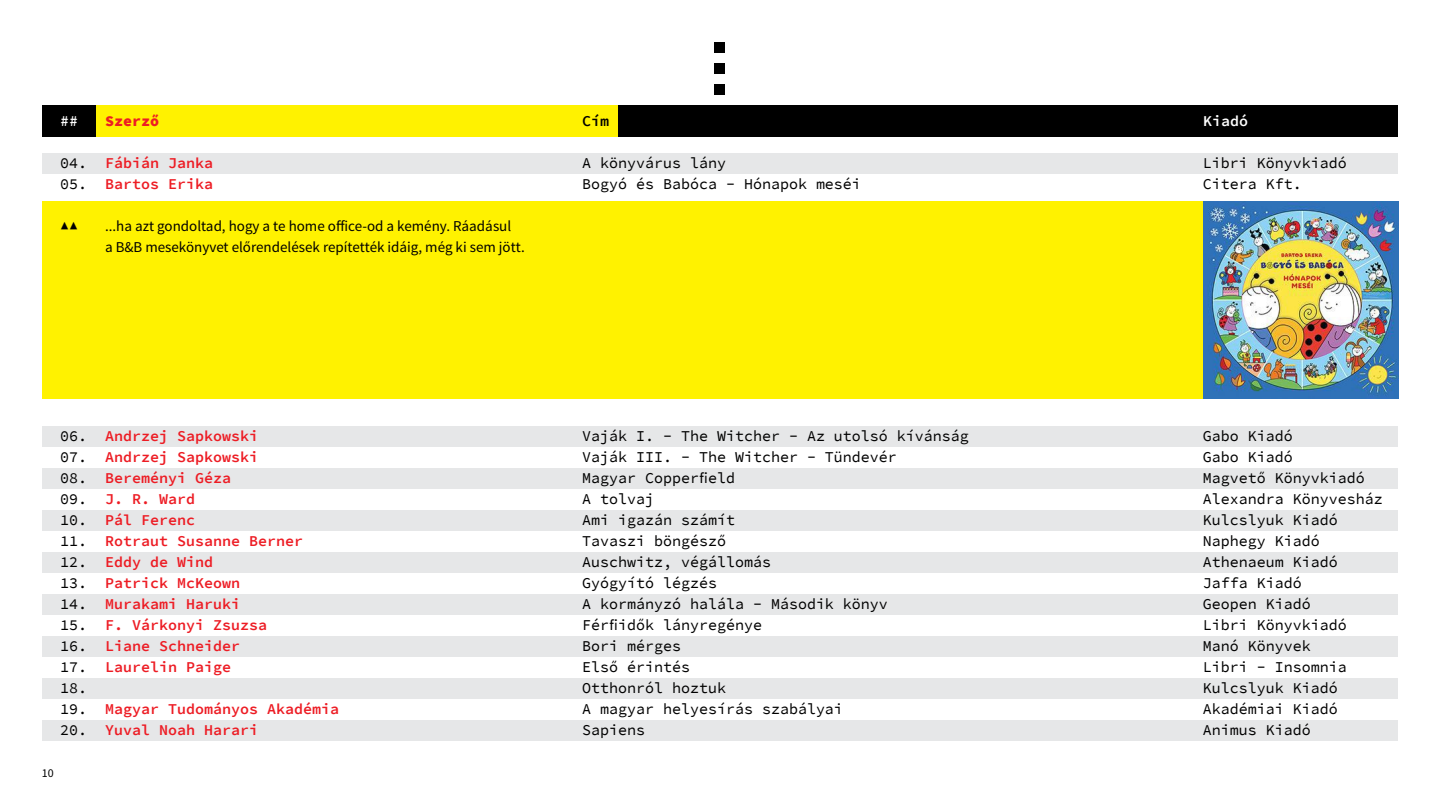
<style>
.page{position:relative;width:1440px;height:810px;background:#fff}
.page>*{position:absolute;margin:0;border:0;box-sizing:border-box;transform-origin:0 0}
.t1{font:15px "Source Code Pro";color:#000}
.t2{font:600 15px "Source Code Pro";color:#ed1c24}
.t3{font:15px/21px "Source Sans Pro";color:#000}
.t4{font:600 15px "Source Code Pro";color:#fff}
.t5{font:900 15px "Source Code Pro";color:#ed1c24}
.t6{font:600 15px "Source Code Pro";color:#000}
.t7{font:12px "Source Sans Pro";color:#000}
.s1{font-weight:400;color:#000}
</style>
<div class="page">
<div style="left:42px;top:201px;width:1356px;height:198px;background:#fff200"></div>
<div style="left:42px;top:153px;width:1356px;height:21px;background:#e6e7e8"></div>
<div style="left:42px;top:426px;width:1356px;height:21px;background:#e6e7e8"></div>
<div style="left:42px;top:468px;width:1356px;height:21px;background:#e6e7e8"></div>
<div style="left:42px;top:510px;width:1356px;height:21px;background:#e6e7e8"></div>
<div style="left:42px;top:552px;width:1356px;height:21px;background:#e6e7e8"></div>
<div style="left:42px;top:594px;width:1356px;height:21px;background:#e6e7e8"></div>
<div style="left:42px;top:636px;width:1356px;height:21px;background:#e6e7e8"></div>
<div style="left:42px;top:678px;width:1356px;height:21px;background:#e6e7e8"></div>
<div style="left:42px;top:720px;width:1356px;height:21px;background:#e6e7e8"></div>
<div style="left:42px;top:105px;width:54px;height:31px;background:#000"></div>
<div style="left:618px;top:105px;width:780px;height:31px;background:#000"></div>
<div style="left:96px;top:105px;width:522px;height:31px;background:#fff200"></div>
<img style="left:1203px;top:201px;width:195px;height:198px">
<div style="left:715px;top:42px;width:10px;height:10px;background:#000"></div>
<div style="left:715px;top:63px;width:10px;height:11px;background:#000"></div>
<div style="left:715px;top:84px;width:10px;height:10px;background:#000"></div>
<p class="t4" style="left:60px;top:110px;width:19px">##</p>
<p class="t5" style="left:105px;top:110px;width:55px">Szerző</p>
<p class="t6" style="left:582px;top:110px;width:28px">Cím</p>
<p class="t4" style="left:1203px;top:110px;width:46px">Kiadó</p>
<p class="t2" style="left:60px;top:152px;width:154px"><span class="s1">04.</span> Fábián Janka</p>
<p class="t1" style="left:582px;top:152px;width:145px">A könyvárus lány</p>
<p class="t1" style="left:1203px;top:152px;width:145px">Libri Könyvkiadó</p>
<p class="t2" style="left:60px;top:173px;width:154px"><span class="s1">05.</span> Bartos Erika</p>
<p class="t1" style="left:582px;top:173px;width:280px">Bogyó és Babóca - Hónapok meséi</p>
<p class="t1" style="left:1203px;top:173px;width:100px">Citera Kft.</p>
<p class="t1" style="left:60px;top:215px;width:19px">▲▲</p>
<p class="t3" style="left:105px;top:216px;width:421px">...ha azt gondoltad, hogy a te home office-od a kemény. Ráadásul<br>a B&amp;B mesekönyvet előrendelések repítették idáig, még ki sem jött.</p>
<p class="t2" style="left:60px;top:425px;width:200px"><span class="s1">06.</span> Andrzej Sapkowski</p>
<p class="t1" style="left:582px;top:425px;width:388px">Vaják I. - The Witcher - Az utolsó kívánság</p>
<p class="t1" style="left:1203px;top:425px;width:91px">Gabo Kiadó</p>
<p class="t2" style="left:60px;top:446px;width:200px"><span class="s1">07.</span> Andrzej Sapkowski</p>
<p class="t1" style="left:582px;top:446px;width:316px">Vaják III. - The Witcher - Tündevér</p>
<p class="t1" style="left:1203px;top:446px;width:91px">Gabo Kiadó</p>
<p class="t2" style="left:60px;top:467px;width:172px"><span class="s1">08.</span> Bereményi Géza</p>
<p class="t1" style="left:582px;top:467px;width:154px">Magyar Copperfield</p>
<p class="t1" style="left:1203px;top:467px;width:163px">Magvető Könyvkiadó</p>
<p class="t2" style="left:60px;top:488px;width:136px"><span class="s1">09.</span> J. R. Ward</p>
<p class="t1" style="left:582px;top:488px;width:73px">A tolvaj</p>
<p class="t1" style="left:1203px;top:488px;width:181px">Alexandra Könyvesház</p>
<p class="t2" style="left:60px;top:509px;width:136px"><span class="s1">10.</span> Pál Ferenc</p>
<p class="t1" style="left:582px;top:509px;width:154px">Ami igazán számít</p>
<p class="t1" style="left:1203px;top:509px;width:136px">Kulcslyuk Kiadó</p>
<p class="t2" style="left:60px;top:530px;width:245px"><span class="s1">11.</span> Rotraut Susanne Berner</p>
<p class="t1" style="left:582px;top:530px;width:146px">Tavaszi böngésző</p>
<p class="t1" style="left:1203px;top:530px;width:118px">Naphegy Kiadó</p>
<p class="t2" style="left:60px;top:551px;width:154px"><span class="s1">12.</span> Eddy de Wind</p>
<p class="t1" style="left:582px;top:551px;width:190px">Auschwitz, végállomás</p>
<p class="t1" style="left:1203px;top:551px;width:136px">Athenaeum Kiadó</p>
<p class="t2" style="left:60px;top:572px;width:182px"><span class="s1">13.</span> Patrick McKeown</p>
<p class="t1" style="left:582px;top:572px;width:137px">Gyógyító légzés</p>
<p class="t1" style="left:1203px;top:572px;width:100px">Jaffa Kiadó</p>
<p class="t2" style="left:60px;top:593px;width:182px"><span class="s1">14.</span> Murakami Haruki</p>
<p class="t1" style="left:582px;top:593px;width:307px">A kormányzó halála - Második könyv</p>
<p class="t1" style="left:1203px;top:593px;width:109px">Geopen Kiadó</p>
<p class="t2" style="left:60px;top:614px;width:209px"><span class="s1">15.</span> F. Várkonyi Zsuzsa</p>
<p class="t1" style="left:582px;top:614px;width:181px">Férfiidők lányregénye</p>
<p class="t1" style="left:1203px;top:614px;width:145px">Libri Könyvkiadó</p>
<p class="t2" style="left:60px;top:635px;width:182px"><span class="s1">16.</span> Liane Schneider</p>
<p class="t1" style="left:582px;top:635px;width:101px">Bori mérges</p>
<p class="t1" style="left:1203px;top:635px;width:109px">Manó Könyvek</p>
<p class="t2" style="left:60px;top:656px;width:172px"><span class="s1">17.</span> Laurelin Paige</p>
<p class="t1" style="left:582px;top:656px;width:109px">Első érintés</p>
<p class="t1" style="left:1203px;top:656px;width:145px">Libri - Insomnia</p>
<p class="t1" style="left:60px;top:677px;width:28px">18.</p>
<p class="t1" style="left:582px;top:677px;width:145px">Otthonról hoztuk</p>
<p class="t1" style="left:1203px;top:677px;width:136px">Kulcslyuk Kiadó</p>
<p class="t2" style="left:60px;top:698px;width:281px"><span class="s1">19.</span> Magyar Tudományos Akadémia</p>
<p class="t1" style="left:582px;top:698px;width:262px">A magyar helyesírás szabályai</p>
<p class="t1" style="left:1203px;top:698px;width:136px">Akadémiai Kiadó</p>
<p class="t2" style="left:60px;top:719px;width:200px"><span class="s1">20.</span> Yuval Noah Harari</p>
<p class="t1" style="left:582px;top:719px;width:64px">Sapiens</p>
<p class="t1" style="left:1203px;top:719px;width:109px">Animus Kiadó</p>
<p class="t7" style="left:42px;top:766px;width:13px">10</p>
</div>
